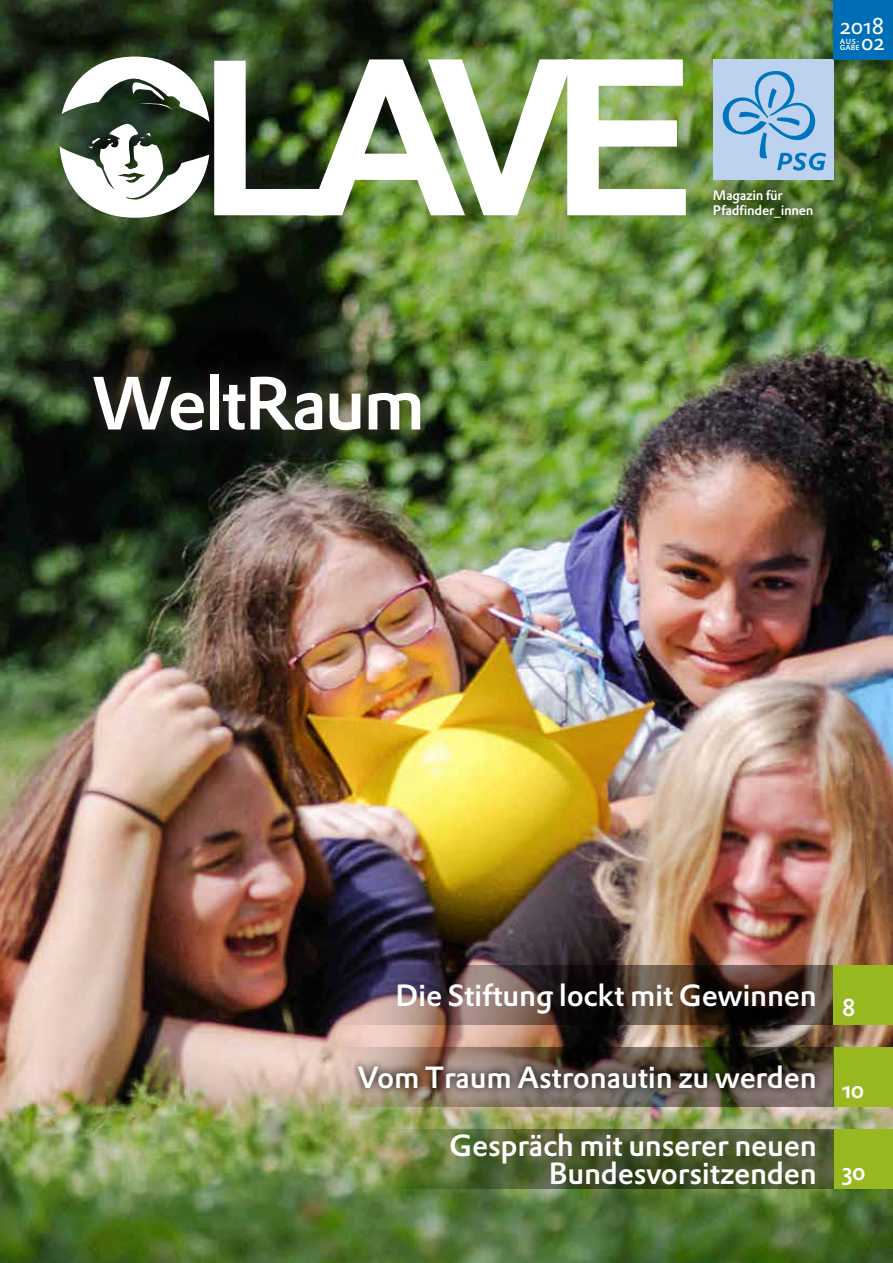
<style>
.page{position:relative;width:893px;height:1263px;background:#fff}
.page>*{position:absolute;margin:0;border:0;box-sizing:border-box;transform-origin:0 0}
.t1{font:73.65px "DTL Prokyon ST Medium";letter-spacing:-.04em;color:#fff}
.t2{font:30px/28.5px "DTL Prokyon ST Medium";letter-spacing:-.01em;color:#fff;text-align:right}
.t3{font:24px "DTL Prokyon ST Medium";color:#fff}
.t4{font:22.5px "DTL Prokyon ST";letter-spacing:-.02em;color:#fff}
.t5{font:13.5px/15.3px "DTL Prokyon ST Medium";letter-spacing:-.02em;color:#fff}
.t6{font:7.2px/6.3px "DTL Prokyon ST Medium";letter-spacing:.015em;color:#fff}
</style>
<div class="page">
<img style="left:0;top:0;width:893px;height:1263px">
<div style="left:71px;top:352px;width:373px;height:101px;background:#625750;opacity:.46"></div>
<div style="left:833px;top:1047px;width:60px;height:59px;background:#98b820"></div>
<img style="left:191px;top:1047px;width:642px;height:59px">
<div style="left:349px;top:1056px;width:475px;height:41px;background:#000;opacity:.75"></div>
<img style="left:191px;top:965px;width:642px;height:59px">
<div style="left:833px;top:965px;width:60px;height:59px;background:#98b820"></div>
<div style="left:833px;top:1129px;width:60px;height:59px;background:#98b820"></div>
<img style="left:240px;top:1129px;width:593px;height:59px">
<svg style="left:60px;top:52px;width:154px;height:176px"></svg>
<div style="left:713px;top:60px;width:120px;height:120px;background:#bcd2ee"></div>
<svg style="left:722px;top:71px;width:104px;height:100px"></svg>
<div style="left:700px;top:176px;width:126px;height:55px;background:#000;opacity:.56"></div>
<img style="left:214px;top:59px;width:472px;height:156px">
<svg style="left:60px;top:57px;width:150px;height:161px"></svg>
<div style="left:833px;top:0;width:60px;height:60px;background:#006eb7"></div>
<h1 class="t1" style="left:92px;top:354px;width:335px">WeltRaum</h1>
<p class="t4" style="left:840px;top:11px;width:46px">2018</p>
<p class="t6" style="left:840px;top:38px;width:21px">AUS-<br>GABE</p>
<p class="t4" style="left:861px;top:27px;width:25px">02</p>
<p class="t5" style="left:713px;top:187px;width:102px">Magazin für<br>Pfadfinder_innen</p>
<p class="t2" style="left:395px;top:981px;width:462px">Die Stiftung lockt mit Gewinnen <sub>8</sub></p>
<p class="t2" style="left:358px;top:1062px;width:508px">Vom Traum Astronautin zu werden <sub>10</sub></p>
<p class="t2" style="left:449px;top:1130px;width:369px">Gespräch mit unserer neuen<br>Bundesvorsitzenden</p>
<p class="t3" style="left:842px;top:1155px;width:26px">30</p>
</div>
